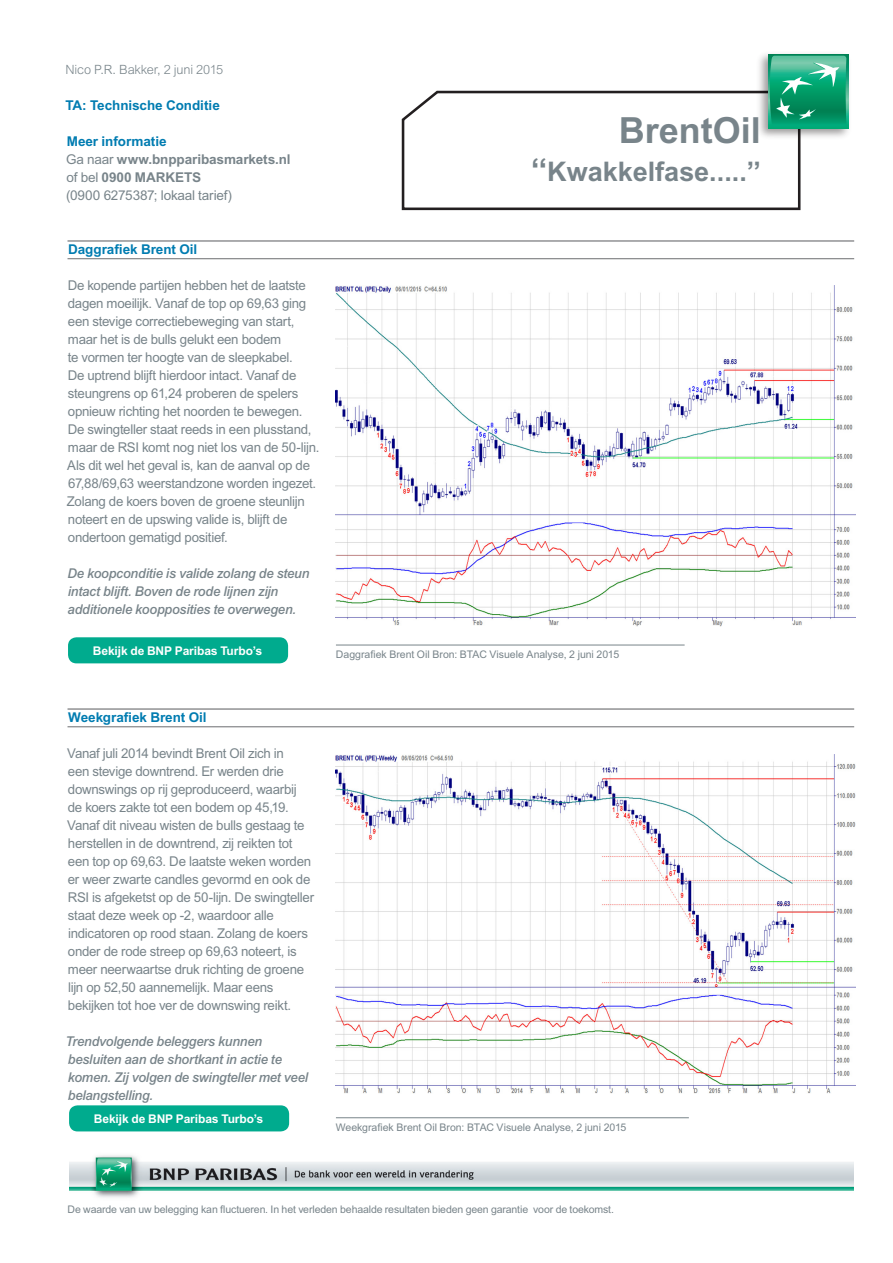
<style>
.page{position:relative;width:893px;height:1263px;background:#fff}
.page>*{position:absolute;margin:0;border:0;box-sizing:border-box;transform-origin:0 0}
.Réf_8_couv{font:700 36px "Arial MT Std";color:#78848a}
.Réf_8_couv-2{font:700 27px "Arial MT Std";color:#78848a}
.Heading{font:13.5px/18px "Arial MT Std";letter-spacing:-.02em;color:#78848a}
.Body{font:13.5px/18px "Arial MT Std";letter-spacing:-.02em;color:#78848a}
.Body-2{font:italic 500 13.5px/18px "Arial MT Std";letter-spacing:-.015em;color:#78848a}
.Intro_text_14_16pt{font:13.5px/18px "Arial MT Std";letter-spacing:-.015em;color:#78848a}
.Subheading_level_1_9{font:700 13.5px "Arial MT Std";letter-spacing:-.005em;color:#007cb1}
.Intro_text_14_16pt-2{font:700 13.5px "Arial MT Std";letter-spacing:-.005em;color:#007cb1}
.Business_area_8_5_9p{font:300 12.75px "Arial MT Std";letter-spacing:-.015em;color:#78848a}
.t1{font:700 12px "Arial MT Std";letter-spacing:-.01em;color:#fff}
.Bullet_points_level{font:10.5px "Arial MT Std";letter-spacing:-.01em;color:#78848a}
.s1{font-weight:700}
.s2{font-size:31.65px}
</style>
<div class="page">
<hr style="left:68px;top:240px;width:786px;height:2px;background:#6c6d70">
<hr style="left:68px;top:258px;width:786px;height:1px;background:#6c6d70">
<hr style="left:68px;top:708px;width:786px;height:2px;background:#6c6d70">
<hr style="left:68px;top:726px;width:786px;height:1px;background:#6c6d70">
<img style="left:336px;top:286px;width:519px;height:340px">
<img style="left:336px;top:754px;width:519px;height:340px">
<hr style="left:336px;top:645px;width:349px;height:1px;background:#78848a">
<hr style="left:336px;top:1117px;width:353px;height:1px;background:#78848a">
<div style="left:68px;top:637px;width:220px;height:26px;background:#00ab8e;border-radius:9px"></div>
<div style="left:69px;top:1105px;width:220px;height:26px;background:#00ab8e;border-radius:9px"></div>
<img style="left:70px;top:1155px;width:783px;height:43px">
<svg style="left:401px;top:90px;width:400px;height:121px"></svg>
<img style="left:753px;top:54px;width:96px;height:89px">
<svg style="left:768px;top:54px;width:80px;height:75px"></svg>
<svg style="left:770px;top:56px;width:76px;height:70px;background:#2cab82"></svg>
<p class="Business_area_8_5_9p" style="left:65px;top:62px;width:159px">Nico P.R. Bakker, 2 juni 2015</p>
<p class="Intro_text_14_16pt-2" style="left:65px;top:98px;width:156px">TA: Technische Conditie</p>
<p class="Subheading_level_1_9" style="left:67px;top:134px;width:101px">Meer informatie</p>
<p class="Intro_text_14_16pt" style="left:66px;top:150px;width:226px">Ga naar <span class="s1">www.bnpparibasmarkets.nl </span>of bel <span class="s1">0900 MARKETS<br></span>(0900 6275387; lokaal tarief)</p>
<p class="Subheading_level_1_9" style="left:68px;top:242px;width:131px">Daggrafiek Brent Oil</p>
<p class="Heading" style="left:67px;top:276px;width:254px">De kopende partijen hebben het de laatste dagen moeilijk. Vanaf de top op 69,63 ging een stevige correctiebeweging van start, maar het is de bulls gelukt een bodem<br>te vormen ter hoogte van de sleepkabel.<br>De uptrend blijft hierdoor intact. Vanaf de steungrens op 61,24 proberen de spelers opnieuw richting het noorden te bewegen.<br>De swingteller staat reeds in een plusstand, maar de RSI komt nog niet los van de 50-lijn.<br>Als dit wel het geval is, kan de aanval op de 67,88/69,63 weerstandzone worden ingezet.<br>Zolang de koers boven de groene steunlijn noteert en de upswing valide is, blijft de ondertoon gematigd positief.</p>
<p class="Body-2" style="left:67px;top:564px;width:244px">De koopconditie is valide zolang de steun intact blijft. Boven de rode lijnen zijn additionele koopposities te overwegen.</p>
<p class="t1" style="left:93px;top:644px;width:171px">Bekijk de BNP Paribas Turbo’s</p>
<p class="Réf_8_couv" style="left:619px;top:109px;width:144px">BrentOil</p>
<p class="Réf_8_couv-2" style="left:531px;top:156px;width:232px"><span class="s2">‘‘</span>Kwakkelfase.....’’</p>
<p class="Bullet_points_level" style="left:336px;top:648px;width:285px">Daggrafiek Brent Oil Bron: BTAC Visuele Analyse, 2 juni 2015</p>
<p class="Subheading_level_1_9" style="left:68px;top:710px;width:140px">Weekgrafiek Brent Oil</p>
<p class="Body" style="left:67px;top:744px;width:249px">Vanaf juli 2014 bevindt Brent Oil zich in<br>een stevige downtrend. Er werden drie downswings op rij geproduceerd, waarbij<br>de koers zakte tot een bodem op 45,19.<br>Vanaf dit niveau wisten de bulls gestaag te herstellen in de downtrend, zij reikten tot een top op 69,63. De laatste weken worden er weer zwarte candles gevormd en ook de RSI is afgeketst op de 50-lijn. De swingteller staat deze week op -2, waardoor alle indicatoren op rood staan. Zolang de koers onder de rode streep op 69,63 noteert, is meer neerwaartse druk richting de groene lijn op 52,50 aannemelijk. Maar eens bekijken tot hoe ver de downswing reikt.</p>
<p class="Body-2" style="left:65px;top:1032px;width:244px">Trendvolgende beleggers kunnen besluiten aan de shortkant in actie te komen. Zij volgen de swingteller met veel belangstelling.</p>
<p class="t1" style="left:94px;top:1112px;width:171px">Bekijk de BNP Paribas Turbo’s</p>
<p class="Bullet_points_level" style="left:336px;top:1121px;width:292px">Weekgrafiek Brent Oil Bron: BTAC Visuele Analyse, 2 juni 2015</p>
<p class="Bullet_points_level" style="left:68px;top:1203px;width:548px">De waarde van uw belegging kan fluctueren. In het verleden behaalde resultaten bieden geen garantie voor de toekomst.</p>
</div>
